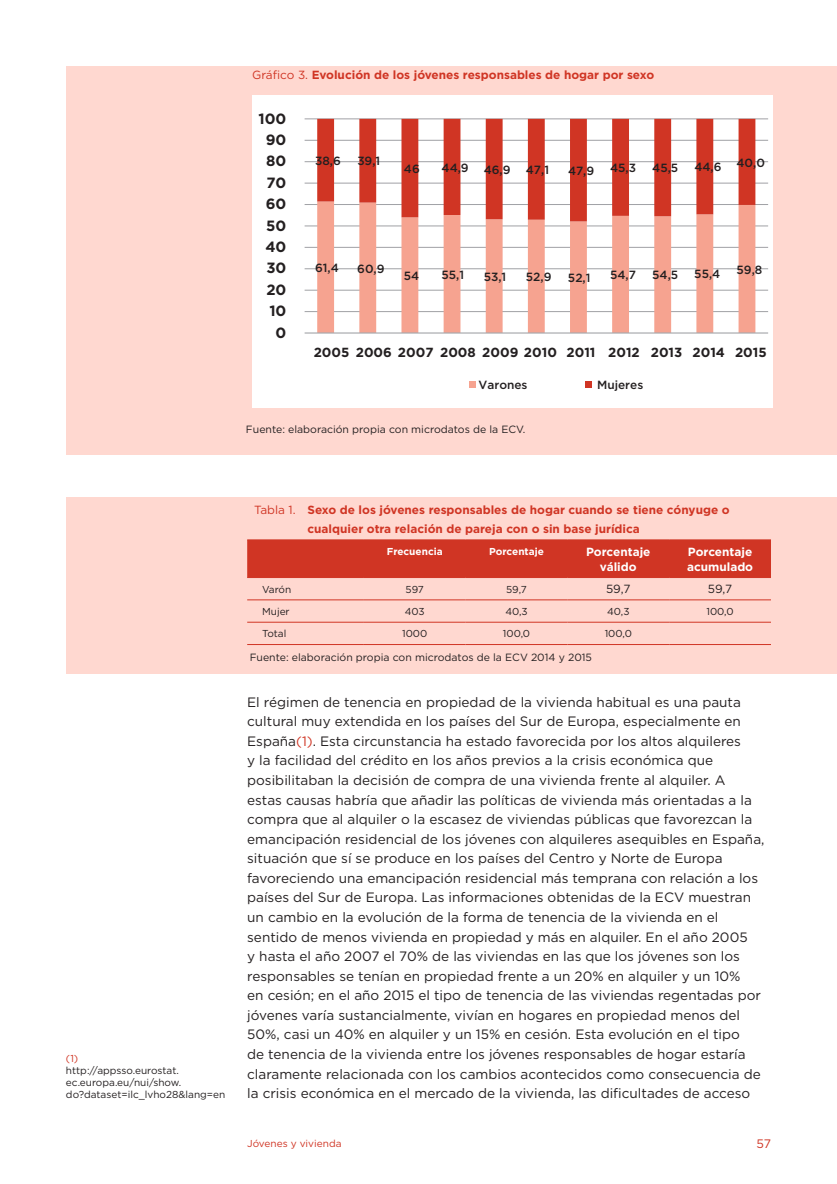
<style>
.page{position:relative;width:837px;height:1184px;background:#fff}
.page>*{position:absolute;margin:0;border:0;box-sizing:border-box;transform-origin:0 0}
.t1{font:700 14.88px "Gotham";color:#231f20}
.texto{font:13.65px/19.6px "Gotham";color:#231f20}
.t2{font:700 13.12px "Gotham";color:#231f20}
.t3{font:12.25px "Gotham";color:#d03524}
.Figura{font:700 11.9px/19.2px "Gotham";color:#d03524}
.t4{font:500 11.9px "Gotham";color:#231f20}
.titulo_tabla{font:700 11.9px/14.2px "Gotham";color:#fff;text-align:center}
.texto_tabla{font:11.9px "Gotham";color:#231f20}
.texto-2{font:10.5px "Gotham";color:#231f20}
.Texto_cita{font:10.15px/12.1px "Gotham";color:#231f20}
.texto_tabla-2{font:10.15px "Gotham";color:#231f20}
.titulo_tabla-2{font:700 10.15px "Gotham";color:#fff}
.Número_cita{font:10.15px "Gotham";color:#d03524}
.s1{font-weight:400}
.s2{color:#d03524}
</style>
<div class="page">
<div style="left:66px;top:497px;width:770px;height:176px;background:#ffd8d0"></div>
<div style="left:247px;top:540px;width:523px;height:37px;background:#d03524"></div>
<hr style="left:247px;top:539px;width:117px;height:1px;background:#d03524">
<hr style="left:364px;top:539px;width:101px;height:1px;background:#d03524">
<hr style="left:465px;top:539px;width:102px;height:1px;background:#d03524">
<hr style="left:567px;top:539px;width:102px;height:1px;background:#d03524">
<hr style="left:669px;top:539px;width:101px;height:1px;background:#d03524">
<hr style="left:247px;top:577px;width:117px;height:1px;background:#d03524">
<hr style="left:364px;top:577px;width:101px;height:1px;background:#d03524">
<hr style="left:465px;top:577px;width:102px;height:1px;background:#d03524">
<hr style="left:567px;top:577px;width:102px;height:1px;background:#d03524">
<hr style="left:669px;top:577px;width:101px;height:1px;background:#d03524">
<hr style="left:247px;top:599px;width:117px;height:1px;background:#d03524">
<hr style="left:364px;top:599px;width:101px;height:1px;background:#d03524">
<hr style="left:465px;top:599px;width:102px;height:1px;background:#d03524">
<hr style="left:567px;top:599px;width:102px;height:1px;background:#d03524">
<hr style="left:669px;top:599px;width:101px;height:1px;background:#d03524">
<hr style="left:247px;top:622px;width:117px;height:1px;background:#d03524">
<hr style="left:364px;top:622px;width:101px;height:1px;background:#d03524">
<hr style="left:465px;top:622px;width:102px;height:1px;background:#d03524">
<hr style="left:567px;top:622px;width:102px;height:1px;background:#d03524">
<hr style="left:669px;top:622px;width:101px;height:1px;background:#d03524">
<hr style="left:247px;top:644px;width:117px;height:1px;background:#d03524">
<hr style="left:364px;top:644px;width:101px;height:1px;background:#d03524">
<hr style="left:465px;top:644px;width:102px;height:1px;background:#d03524">
<hr style="left:567px;top:644px;width:102px;height:1px;background:#d03524">
<hr style="left:669px;top:644px;width:101px;height:1px;background:#d03524">
<div style="left:66px;top:66px;width:770px;height:388px;background:#ffd8d0"></div>
<div style="left:252px;top:96px;width:520px;height:312px;background:#fff"></div>
<hr style="left:304px;top:311px;width:463px;height:1px;background:#a0a1a5">
<hr style="left:304px;top:290px;width:463px;height:1px;background:#a0a1a5">
<hr style="left:304px;top:268px;width:463px;height:1px;background:#a0a1a5">
<hr style="left:304px;top:247px;width:463px;height:1px;background:#a0a1a5">
<hr style="left:304px;top:225px;width:463px;height:1px;background:#a0a1a5">
<hr style="left:304px;top:204px;width:463px;height:1px;background:#a0a1a5">
<hr style="left:304px;top:183px;width:463px;height:1px;background:#a0a1a5">
<hr style="left:304px;top:161px;width:463px;height:1px;background:#a0a1a5">
<hr style="left:304px;top:140px;width:463px;height:1px;background:#a0a1a5">
<hr style="left:304px;top:118px;width:463px;height:1px;background:#a0a1a5">
<svg style="left:317px;top:221px;width:438px;height:111px"></svg>
<svg style="left:317px;top:119px;width:438px;height:102px"></svg>
<hr style="left:304px;top:332px;width:463px;height:1px;background:#a8a9ad">
<div style="left:469px;top:381px;width:6px;height:7px;background:#f6a390"></div>
<div style="left:584px;top:381px;width:7px;height:7px;background:#d03524"></div>
<p class="Figura" style="left:252px;top:65px;width:403px"><span class="s1">Gráfico 3.</span> Evolución de los jóvenes responsables de hogar por sexo</p>
<p class="t1" style="left:258px;top:108px;width:29px">100</p>
<p class="t1" style="left:266px;top:130px;width:22px">90</p>
<p class="t1" style="left:266px;top:151px;width:22px">80</p>
<p class="t1" style="left:266px;top:173px;width:21px">70</p>
<p class="t1" style="left:266px;top:194px;width:22px">60</p>
<p class="t1" style="left:266px;top:215px;width:22px">50</p>
<p class="t1" style="left:265px;top:237px;width:23px">40</p>
<p class="t1" style="left:266px;top:258px;width:21px">30</p>
<p class="t1" style="left:266px;top:280px;width:22px">20</p>
<p class="t1" style="left:269px;top:301px;width:19px">10</p>
<p class="t1" style="left:275px;top:322px;width:12px">0</p>
<p class="t4" style="left:315px;top:153px;width:27px">38,6</p>
<p class="t4" style="left:357px;top:153px;width:24px">39,1</p>
<p class="t4" style="left:404px;top:161px;width:17px">46</p>
<p class="t4" style="left:441px;top:160px;width:29px">44,9</p>
<p class="t4" style="left:483px;top:162px;width:28px">46,9</p>
<p class="t4" style="left:525px;top:162px;width:25px">47,1</p>
<p class="t4" style="left:568px;top:163px;width:28px">47,9</p>
<p class="t4" style="left:610px;top:160px;width:27px">45,3</p>
<p class="t4" style="left:652px;top:160px;width:27px">45,5</p>
<p class="t4" style="left:694px;top:159px;width:29px">44,6</p>
<p class="t4" style="left:736px;top:155px;width:30px">40,0</p>
<p class="t4" style="left:315px;top:260px;width:25px">61,4</p>
<p class="t4" style="left:357px;top:260px;width:29px">60,9</p>
<p class="t4" style="left:403px;top:268px;width:17px">54</p>
<p class="t4" style="left:441px;top:267px;width:24px">55,1</p>
<p class="t4" style="left:483px;top:269px;width:24px">53,1</p>
<p class="t4" style="left:525px;top:269px;width:27px">52,9</p>
<p class="t4" style="left:567px;top:270px;width:24px">52,1</p>
<p class="t4" style="left:610px;top:267px;width:27px">54,7</p>
<p class="t4" style="left:652px;top:267px;width:27px">54,5</p>
<p class="t4" style="left:694px;top:266px;width:27px">55,4</p>
<p class="t4" style="left:736px;top:262px;width:27px">59,8</p>
<p class="t2" style="left:313px;top:343px;width:454px">2005 2006 2007 2008 2009 2010 2011 2012 2013 2014 2015</p>
<p class="t4" style="left:478px;top:377px;width:50px">Varones</p>
<p class="t4" style="left:597px;top:377px;width:48px">Mujeres</p>
<p class="texto-2" style="left:246px;top:422px;width:281px">Fuente: elaboración propia con microdatos de la ECV.</p>
<p class="Número_cita" style="left:66px;top:1051px;width:14px">(1)</p>
<p class="Texto_cita" style="left:66px;top:1064px;width:161px">http://appsso.eurostat. ec.europa.eu/nui/show. do?dataset=ilc_lvho28&amp;lang=en</p>
<p class="Figura" style="left:307px;top:500px;width:423px;text-indent:-53px"><span class="s1">Tabla 1.</span> Sexo de los jóvenes responsables de hogar cuando se tiene cónyuge o cualquier otra relación de pareja con o sin base jurídica</p>
<p class="titulo_tabla-2" style="left:386px;top:544px;width:58px">Frecuencia</p>
<p class="titulo_tabla-2" style="left:489px;top:544px;width:56px">Porcentaje</p>
<p class="titulo_tabla" style="left:586px;top:545px;width:66px">Porcentaje válido</p>
<p class="titulo_tabla" style="left:686px;top:545px;width:68px;text-align:left">Porcentaje acumulado</p>
<p class="texto_tabla-2" style="left:262px;top:582px;width:31px">Varón</p>
<p class="texto_tabla-2" style="left:405px;top:582px;width:20px">597</p>
<p class="texto_tabla-2" style="left:506px;top:582px;width:22px">59,7</p>
<p class="texto_tabla" style="left:606px;top:581px;width:26px">59,7</p>
<p class="texto_tabla" style="left:707px;top:581px;width:26px">59,7</p>
<p class="texto_tabla-2" style="left:262px;top:605px;width:29px">Mujer</p>
<p class="texto_tabla-2" style="left:404px;top:605px;width:22px">403</p>
<p class="texto_tabla-2" style="left:505px;top:605px;width:24px">40,3</p>
<p class="texto_tabla-2" style="left:607px;top:605px;width:24px">40,3</p>
<p class="texto_tabla-2" style="left:706px;top:605px;width:29px">100,0</p>
<p class="texto_tabla-2" style="left:262px;top:627px;width:26px">Total</p>
<p class="texto_tabla-2" style="left:402px;top:627px;width:27px">1000</p>
<p class="texto_tabla-2" style="left:502px;top:627px;width:29px">100,0</p>
<p class="texto_tabla-2" style="left:604px;top:627px;width:29px">100,0</p>
<p class="texto-2" style="left:249px;top:650px;width:344px">Fuente: elaboración propia con microdatos de la ECV 2014 y 2015</p>
<p class="texto" style="left:247px;top:692px;width:518px">El régimen de tenencia en propiedad de la vivienda habitual es una pauta cultural muy extendida en los países del Sur de Europa, especialmente en España<span class="s2">(1)</span>. Esta circunstancia ha estado favorecida por los altos alquileres<br>y la facilidad del crédito en los años previos a la crisis económica que posibilitaban la decisión de compra de una vivienda frente al alquiler. A<br>estas causas habría que añadir las políticas de vivienda más orientadas a la compra que al alquiler o la escasez de viviendas públicas que favorezcan la emancipación residencial de los jóvenes con alquileres asequibles en España, situación que sí se produce en los países del Centro y Norte de Europa favoreciendo una emancipación residencial más temprana con relación a los países del Sur de Europa. Las informaciones obtenidas de la ECV muestran un cambio en la evolución de la forma de tenencia de la vivienda en el sentido de menos vivienda en propiedad y más en alquiler. En el año 2005<br>y hasta el año 2007 el 70% de las viviendas en las que los jóvenes son los responsables se tenían en propiedad frente a un 20% en alquiler y un 10%<br>en cesión; en el año 2015 el tipo de tenencia de las viviendas regentadas por jóvenes varía sustancialmente, vivían en hogares en propiedad menos del 50%, casi un 40% en alquiler y un 15% en cesión. Esta evolución en el tipo<br>de tenencia de la vivienda entre los jóvenes responsables de hogar estaría claramente relacionada con los cambios acontecidos como consecuencia de la crisis económica en el mercado de la vivienda, las dificultades de acceso</p>
<p class="Número_cita" style="left:247px;top:1136px;width:96px">Jóvenes y vivienda</p>
<p class="t3" style="left:756px;top:1135px;width:16px">57</p>
</div>
